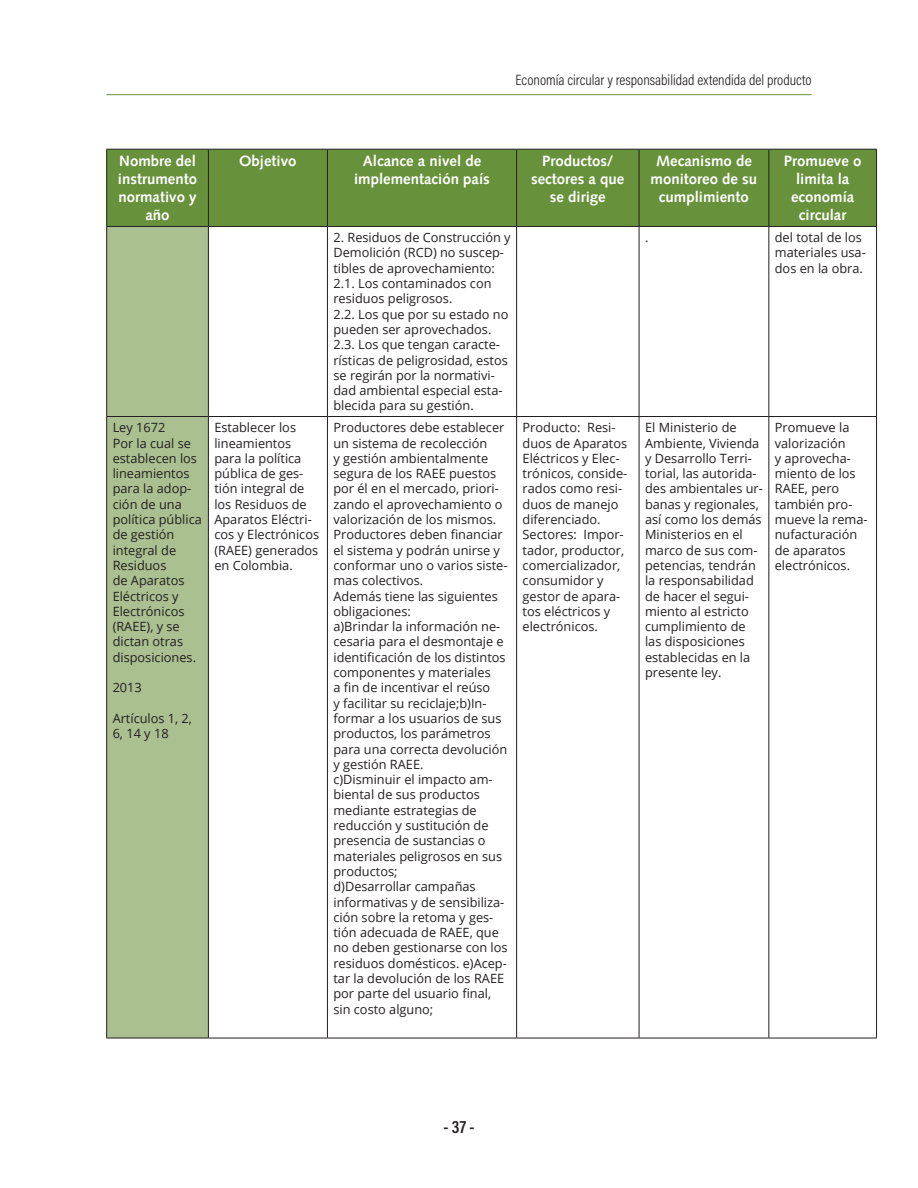
<style>
.page{position:relative;width:918px;height:1188px;background:#fff}
.page>*{position:absolute;margin:0;border:0;box-sizing:border-box;transform-origin:0 0}
.t1{font:600 18px "Acumin Pro Cond";color:#231f20}
.t2{font:700 15px/18px "Syntax LT";color:#fff;text-align:center}
.t3{font:300 15px "Acumin Pro Cond";color:#231f20}
.t4{font:12.75px/15.3px "Open Sans";color:#231f20}
</style>
<div class="page">
<hr style="left:106px;top:94px;width:706px;height:1px;background:#67923b">
<div style="left:107px;top:150px;width:769px;height:76px;background:#67923b"></div>
<div style="left:107px;top:227px;width:101px;height:811px;background:#aac090"></div>
<hr style="left:106px;top:149px;width:102px;height:1px;background:#231f20">
<hr style="left:106px;top:150px;width:1px;height:76px;background:#231f20">
<hr style="left:208px;top:149px;width:119px;height:1px;background:#231f20">
<hr style="left:208px;top:150px;width:1px;height:76px;background:#231f20">
<hr style="left:327px;top:149px;width:190px;height:1px;background:#231f20">
<hr style="left:327px;top:150px;width:1px;height:76px;background:#231f20">
<hr style="left:517px;top:149px;width:122px;height:1px;background:#231f20">
<hr style="left:516px;top:150px;width:1px;height:76px;background:#231f20">
<hr style="left:639px;top:149px;width:130px;height:1px;background:#231f20">
<hr style="left:639px;top:150px;width:1px;height:76px;background:#231f20">
<hr style="left:769px;top:149px;width:108px;height:1px;background:#231f20">
<hr style="left:768px;top:150px;width:1px;height:76px;background:#231f20">
<hr style="left:876px;top:150px;width:1px;height:76px;background:#231f20">
<hr style="left:106px;top:226px;width:102px;height:1px;background:#231f20">
<hr style="left:208px;top:226px;width:119px;height:1px;background:#231f20">
<hr style="left:327px;top:226px;width:190px;height:1px;background:#231f20">
<hr style="left:517px;top:226px;width:122px;height:1px;background:#231f20">
<hr style="left:639px;top:226px;width:130px;height:1px;background:#231f20">
<hr style="left:769px;top:226px;width:108px;height:1px;background:#231f20">
<hr style="left:106px;top:416px;width:102px;height:1px;background:#231f20">
<hr style="left:208px;top:416px;width:119px;height:1px;background:#231f20">
<hr style="left:327px;top:416px;width:190px;height:1px;background:#231f20">
<hr style="left:517px;top:416px;width:122px;height:1px;background:#231f20">
<hr style="left:639px;top:416px;width:130px;height:1px;background:#231f20">
<hr style="left:769px;top:416px;width:108px;height:1px;background:#231f20">
<hr style="left:106px;top:1038px;width:102px;height:1px;background:#231f20">
<hr style="left:208px;top:1038px;width:119px;height:1px;background:#231f20">
<hr style="left:327px;top:1038px;width:190px;height:1px;background:#231f20">
<hr style="left:517px;top:1038px;width:122px;height:1px;background:#231f20">
<hr style="left:639px;top:1038px;width:130px;height:1px;background:#231f20">
<hr style="left:769px;top:1038px;width:108px;height:1px;background:#231f20">
<hr style="left:106px;top:227px;width:1px;height:189px;background:#231f20">
<hr style="left:208px;top:227px;width:1px;height:189px;background:#231f20">
<hr style="left:327px;top:227px;width:1px;height:189px;background:#231f20">
<hr style="left:516px;top:227px;width:1px;height:189px;background:#231f20">
<hr style="left:639px;top:227px;width:1px;height:189px;background:#231f20">
<hr style="left:768px;top:227px;width:1px;height:189px;background:#231f20">
<hr style="left:876px;top:227px;width:1px;height:189px;background:#231f20">
<hr style="left:106px;top:417px;width:1px;height:621px;background:#231f20">
<hr style="left:208px;top:417px;width:1px;height:621px;background:#231f20">
<hr style="left:327px;top:417px;width:1px;height:621px;background:#231f20">
<hr style="left:516px;top:417px;width:1px;height:621px;background:#231f20">
<hr style="left:639px;top:417px;width:1px;height:621px;background:#231f20">
<hr style="left:768px;top:417px;width:1px;height:621px;background:#231f20">
<hr style="left:876px;top:417px;width:1px;height:621px;background:#231f20">
<p class="t3" style="left:516px;top:70px;width:298px">Economía circular y responsabilidad extendida del producto</p>
<p class="t2" style="left:118px;top:152px;width:81px">Nombre del instrumento normativo y año</p>
<p class="t2" style="left:239px;top:152px;width:59px">Objetivo</p>
<p class="t2" style="left:354px;top:152px;width:137px">Alcance a nivel de implementación país</p>
<p class="t2" style="left:531px;top:152px;width:95px">Productos/ sectores a que se dirige</p>
<p class="t2" style="left:651px;top:152px;width:108px">Mecanismo de monitoreo de su cumplimiento</p>
<p class="t2" style="left:784px;top:152px;width:79px">Promueve o limita la economía circular</p>
<p class="t4" style="left:333px;top:230px;width:179px">2. Residuos de Construcción y<br>Demolición (RCD) no suscep&shy;tibles de aprovechamiento:<br>2.1. Los contaminados con residuos peligrosos.<br>2.2. Los que por su estado no pueden ser aprovechados.<br>2.3. Los que tengan caracte&shy;rísticas de peligrosidad, estos se regirán por la normativi&shy;dad ambiental especial esta&shy;blecida para su gestión.</p>
<p class="t4" style="left:645px;top:230px;width:5px">.</p>
<p class="t4" style="left:775px;top:230px;width:92px">del total de los materiales usa&shy;dos en la obra.</p>
<p class="t4" style="left:113px;top:420px;width:91px">Ley 1672<br>Por la cual se establecen los lineamientos para la adop&shy;ción de una política pública de gestión integral de<br>Residuos<br>de Aparatos<br>Eléctricos y<br>Electrónicos (RAEE), y se dictan otras disposiciones.</p>
<p class="t4" style="left:113px;top:680px;width:31px">2013</p>
<p class="t4" style="left:113px;top:710px;width:81px">Artículos 1, 2,<br>6, 14 y 18</p>
<p class="t4" style="left:214px;top:420px;width:106px">Establecer los lineamientos para la política pública de ges&shy;tión integral de los Residuos de<br>Aparatos Eléctri&shy;cos y Electrónicos (RAEE) generados en Colombia.</p>
<p class="t4" style="left:333px;top:420px;width:176px">Productores debe establecer un sistema de recolección<br>y gestión ambientalmente segura de los RAEE puestos por él en el mercado, priori&shy;zando el aprovechamiento o valorización de los mismos.<br>Productores deben financiar el sistema y podrán unirse y conformar uno o varios siste&shy;mas colectivos.<br>Además tiene las siguientes obligaciones:<br>a)Brindar la información ne&shy;cesaria para el desmontaje e identificación de los distintos componentes y materiales<br>a fin de incentivar el reúso<br>y facilitar su reciclaje;b)In&shy;formar a los usuarios de sus productos, los parámetros para una correcta devolución y gestión RAEE.<br>c)Disminuir el impacto am&shy;biental de sus productos mediante estrategias de reducción y sustitución de presencia de sustancias o materiales peligrosos en sus productos;<br>d)Desarrollar campañas informativas y de sensibiliza&shy;ción sobre la retoma y ges&shy;tión adecuada de RAEE, que no deben gestionarse con los residuos domésticos. e)Acep&shy;tar la devolución de los RAEE por parte del usuario final, sin costo alguno;</p>
<p class="t4" style="left:523px;top:420px;width:106px">Producto: Resi&shy;duos de Aparatos<br>Eléctricos y Elec&shy;trónicos, conside&shy;rados como resi&shy;duos de manejo diferenciado.<br>Sectores: Impor&shy;tador, productor, comercializador, consumidor y gestor de apara&shy;tos eléctricos y electrónicos.</p>
<p class="t4" style="left:645px;top:420px;width:119px">El Ministerio de<br>Ambiente, Vivienda y Desarrollo Terri&shy;torial, las autorida&shy;des ambientales ur&shy;banas y regionales, así como los demás<br>Ministerios en el marco de sus com&shy;petencias, tendrán la responsabilidad de hacer el segui&shy;miento al estricto cumplimiento de las disposiciones establecidas en la presente ley.</p>
<p class="t4" style="left:775px;top:420px;width:94px">Promueve la valorización<br>y aprovecha&shy;miento de los<br>RAEE, pero también pro&shy;mueve la rema&shy;nufacturación de aparatos electrónicos.</p>
<h1 class="t1" style="left:443px;top:1115px;width:33px">- 37 -</h1>
</div>
